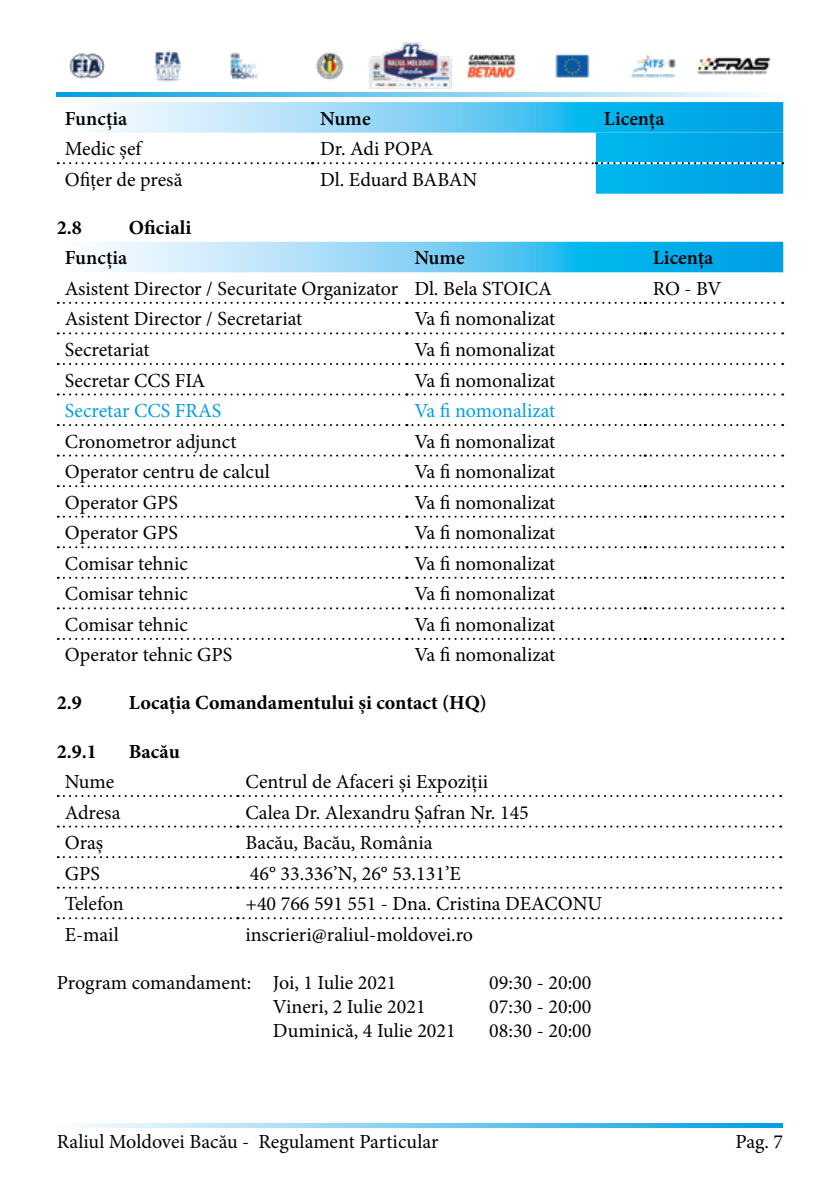
<style>
.page{position:relative;width:840px;height:1191px;background:#fff}
.page>*{position:absolute;margin:0;border:0;box-sizing:border-box;transform-origin:0 0}
.t1{font:20px "Minion Pro";color:#000}
.t2{font:700 20px "Minion Pro";color:#000}
.t3{font:600 20px "Minion Pro";color:#000}
.t4{font:20px "Minion Pro";color:#009fe3}
</style>
<div class="page">
<svg style="left:57px;top:92px;width:703px;height:4px"></svg>
<svg style="left:81px;top:1123px;width:701px;height:4px"></svg>
<img style="left:69px;top:43px;width:702px;height:46px">
<svg style="left:57px;top:102px;width:725px;height:92px"></svg>
<svg style="left:94px;top:242px;width:688px;height:30px"></svg>
<svg style="left:58px;top:302px;width:724px;height:2px"></svg>
<svg style="left:58px;top:332px;width:724px;height:2px"></svg>
<svg style="left:58px;top:363px;width:724px;height:2px"></svg>
<svg style="left:58px;top:393px;width:724px;height:2px"></svg>
<svg style="left:58px;top:424px;width:724px;height:2px"></svg>
<svg style="left:58px;top:454px;width:724px;height:2px"></svg>
<svg style="left:58px;top:485px;width:724px;height:2px"></svg>
<svg style="left:58px;top:516px;width:724px;height:2px"></svg>
<svg style="left:58px;top:577px;width:724px;height:2px"></svg>
<svg style="left:58px;top:607px;width:724px;height:2px"></svg>
<svg style="left:58px;top:546px;width:724px;height:2px"></svg>
<svg style="left:58px;top:638px;width:724px;height:2px"></svg>
<svg style="left:58px;top:795px;width:722px;height:2px"></svg>
<svg style="left:58px;top:825px;width:722px;height:2px"></svg>
<svg style="left:58px;top:856px;width:722px;height:2px"></svg>
<svg style="left:58px;top:886px;width:722px;height:2px"></svg>
<svg style="left:58px;top:917px;width:722px;height:2px"></svg>
<p class="t3" style="left:65px;top:104px;width:64px">Funcția</p>
<p class="t3" style="left:320px;top:104px;width:52px">Nume</p>
<p class="t3" style="left:603px;top:104px;width:62px">Licența</p>
<p class="t1" style="left:65px;top:135px;width:78px">Medic șef</p>
<p class="t1" style="left:320px;top:135px;width:115px">Dr. Adi POPA</p>
<p class="t1" style="left:65px;top:166px;width:119px">Ofițer de presă</p>
<p class="t1" style="left:320px;top:166px;width:159px">Dl. Eduard BABAN</p>
<p class="t2" style="left:57px;top:213px;width:27px">2.8</p>
<p class="t2" style="left:129px;top:213px;width:64px">Oficiali</p>
<p class="t3" style="left:65px;top:244px;width:64px">Funcția</p>
<p class="t3" style="left:414px;top:244px;width:52px">Nume</p>
<p class="t3" style="left:652px;top:244px;width:62px">Licența</p>
<p class="t1" style="left:65px;top:275px;width:488px">Asistent Director / Securitate Organizator Dl. Bela STOICA</p>
<p class="t1" style="left:652px;top:275px;width:70px">RO - BV</p>
<p class="t1" style="left:65px;top:306px;width:239px">Asistent Director / Secretariat</p>
<p class="t1" style="left:414px;top:306px;width:142px">Va fi nomonalizat</p>
<p class="t1" style="left:65px;top:336px;width:86px">Secretariat</p>
<p class="t1" style="left:414px;top:336px;width:142px">Va fi nomonalizat</p>
<p class="t1" style="left:65px;top:367px;width:142px">Secretar CCS FIA</p>
<p class="t1" style="left:414px;top:367px;width:142px">Va fi nomonalizat</p>
<p class="t4" style="left:65px;top:397px;width:158px">Secretar CCS FRAS</p>
<p class="t4" style="left:414px;top:397px;width:142px">Va fi nomonalizat</p>
<p class="t1" style="left:65px;top:428px;width:173px">Cronometror adjunct</p>
<p class="t1" style="left:414px;top:428px;width:142px">Va fi nomonalizat</p>
<p class="t1" style="left:65px;top:458px;width:206px">Operator centru de calcul</p>
<p class="t1" style="left:414px;top:458px;width:142px">Va fi nomonalizat</p>
<p class="t1" style="left:65px;top:489px;width:114px">Operator GPS</p>
<p class="t1" style="left:414px;top:489px;width:142px">Va fi nomonalizat</p>
<p class="t1" style="left:65px;top:519px;width:114px">Operator GPS</p>
<p class="t1" style="left:414px;top:519px;width:142px">Va fi nomonalizat</p>
<p class="t1" style="left:65px;top:550px;width:125px">Comisar tehnic</p>
<p class="t1" style="left:414px;top:550px;width:142px">Va fi nomonalizat</p>
<p class="t1" style="left:65px;top:580px;width:125px">Comisar tehnic</p>
<p class="t1" style="left:414px;top:580px;width:142px">Va fi nomonalizat</p>
<p class="t1" style="left:65px;top:611px;width:125px">Comisar tehnic</p>
<p class="t1" style="left:414px;top:611px;width:142px">Va fi nomonalizat</p>
<p class="t1" style="left:65px;top:641px;width:169px">Operator tehnic GPS</p>
<p class="t1" style="left:414px;top:641px;width:142px">Va fi nomonalizat</p>
<p class="t2" style="left:57px;top:689px;width:27px">2.9</p>
<p class="t2" style="left:129px;top:689px;width:359px">Locația Comandamentului și contact (HQ)</p>
<p class="t2" style="left:57px;top:737px;width:42px">2.9.1</p>
<p class="t2" style="left:129px;top:737px;width:52px">Bacău</p>
<p class="t1" style="left:65px;top:768px;width:51px">Nume</p>
<p class="t1" style="left:245px;top:768px;width:244px">Centrul de Afaceri și Expoziții</p>
<p class="t1" style="left:65px;top:799px;width:57px">Adresa</p>
<p class="t1" style="left:245px;top:799px;width:285px">Calea Dr. Alexandru Șafran Nr. 145</p>
<p class="t1" style="left:65px;top:829px;width:40px">Oraș</p>
<p class="t1" style="left:245px;top:829px;width:188px">Bacău, Bacău, România</p>
<p class="t1" style="left:65px;top:860px;width:37px">GPS</p>
<p class="t1" style="left:250px;top:860px;width:212px">46° 33.336’N, 26° 53.131’E</p>
<p class="t1" style="left:65px;top:890px;width:60px">Telefon</p>
<p class="t1" style="left:245px;top:890px;width:358px">+40 766 591 551 - Dna. Cristina DEACONU</p>
<p class="t1" style="left:65px;top:921px;width:55px">E-mail</p>
<p class="t1" style="left:245px;top:921px;width:229px">inscrieri@raliul-moldovei.ro</p>
<p class="t1" style="left:57px;top:969px;width:341px">Program comandament: Joi, 1 Iulie 2021</p>
<p class="t1" style="left:489px;top:969px;width:104px">09:30 - 20:00</p>
<p class="t1" style="left:273px;top:993px;width:154px">Vineri, 2 Iulie 2021</p>
<p class="t1" style="left:489px;top:993px;width:104px">07:30 - 20:00</p>
<p class="t1" style="left:273px;top:1017px;width:184px">Duminică, 4 Iulie 2021</p>
<p class="t1" style="left:489px;top:1017px;width:104px">08:30 - 20:00</p>
<p class="t1" style="left:57px;top:1127px;width:383px">Raliul Moldovei Bacău - Regulament Particular</p>
<p class="t1" style="left:735px;top:1127px;width:49px">Pag. 7</p>
</div>
